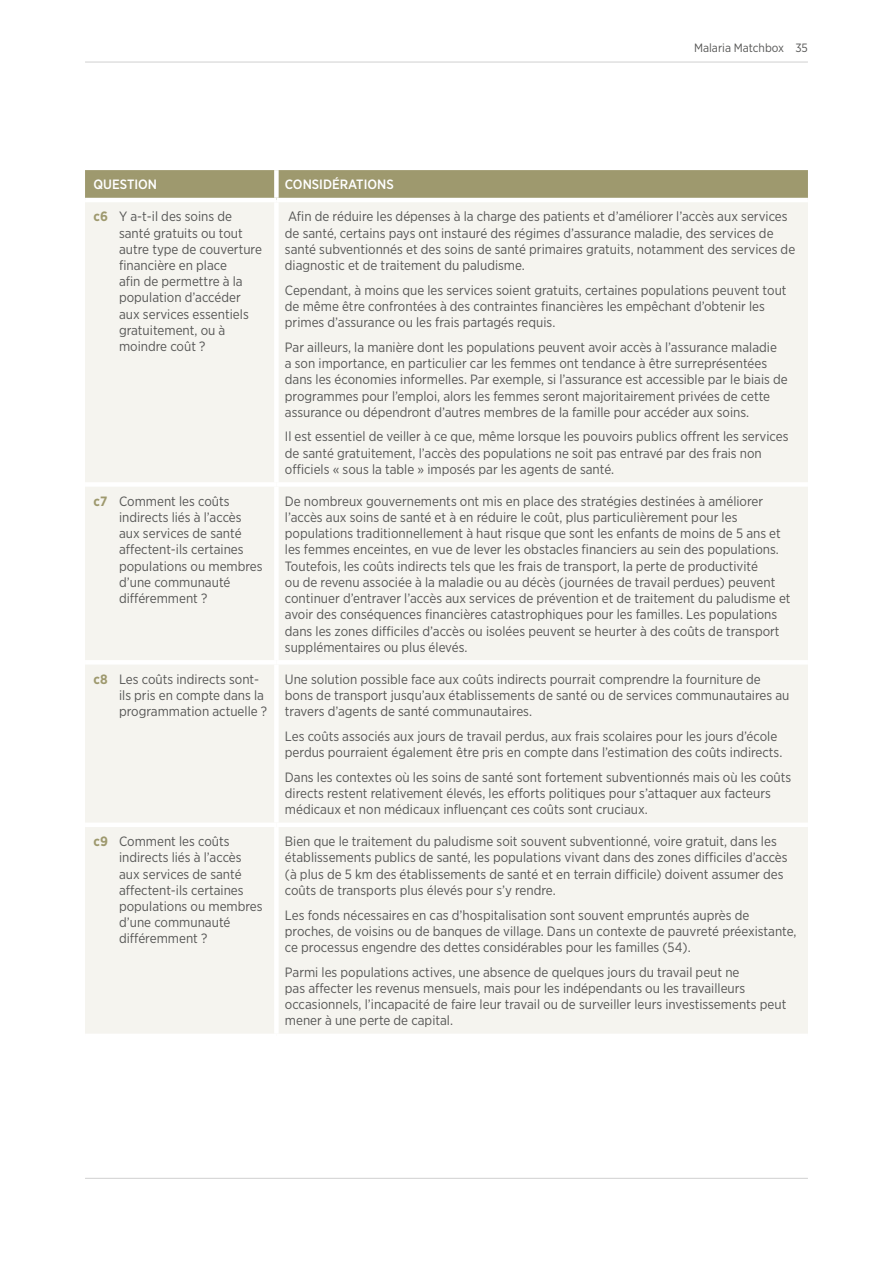
<style>
.page{position:relative;width:893px;height:1263px;background:#fff}
.page>*{position:absolute;margin:0;border:0;box-sizing:border-box;transform-origin:0 0}
.t1{font:13.5px/16.2px "Gotham Narrow";color:#575756}
.t2{font:500 13.5px "Gotham Narrow";color:#fff}
.t3{font:12px "Gotham Narrow";color:#575756}
.s1{font-weight:700;color:#9e996e}
</style>
<div class="page">
<hr style="left:85px;top:1178px;width:723px;height:1px;background:#d0d0d0">
<hr style="left:85px;top:62px;width:723px;height:1px;background:#d0d0d0">
<svg style="left:85px;top:170px;width:723px;height:28px;background:#9f9a6f"></svg>
<div style="left:85px;top:202px;width:723px;height:832px;background:#f5f4ef"></div>
<hr style="left:85px;top:660px;width:191px;height:4px;background:#fff">
<hr style="left:276px;top:660px;width:532px;height:4px;background:#fff">
<div style="left:85px;top:822px;width:191px;height:5px;background:#fff"></div>
<div style="left:276px;top:822px;width:532px;height:5px;background:#fff"></div>
<div style="left:274px;top:170px;width:5px;height:28px;background:#fff"></div>
<div style="left:274px;top:202px;width:5px;height:280px;background:#fff"></div>
<div style="left:274px;top:487px;width:5px;height:173px;background:#fff"></div>
<div style="left:274px;top:664px;width:5px;height:158px;background:#fff"></div>
<div style="left:274px;top:827px;width:5px;height:207px;background:#fff"></div>
<div style="left:85px;top:482px;width:191px;height:5px;background:#fff"></div>
<div style="left:276px;top:482px;width:532px;height:5px;background:#fff"></div>
<p class="t3" style="left:694px;top:40px;width:115px">Malaria Matchbox 35</p>
<p class="t2" style="left:94px;top:176px;width:65px">QUESTION</p>
<p class="t2" style="left:285px;top:176px;width:110px">CONSIDÉRATIONS</p>
<p class="t1" style="left:119px;top:208px;width:144px;text-indent:-26px"><span class="s1">c6</span> Y a-t-il des soins de santé gratuits ou tout autre type de couverture financière en place<br>afin de permettre à la population d’accéder aux services essentiels gratuitement, ou à moindre coût ?</p>
<p class="t1" style="left:285px;top:208px;width:512px">Afin de réduire les dépenses à la charge des patients et d’améliorer l’accès aux services de santé, certains pays ont instauré des régimes d’assurance maladie, des services de santé subventionnés et des soins de santé primaires gratuits, notamment des services de diagnostic et de traitement du paludisme.</p>
<p class="t1" style="left:285px;top:282px;width:503px">Cependant, à moins que les services soient gratuits, certaines populations peuvent tout de même être confrontées à des contraintes financières les empêchant d’obtenir les primes d’assurance ou les frais partagés requis.</p>
<p class="t1" style="left:285px;top:339px;width:504px">Par ailleurs, la manière dont les populations peuvent avoir accès à l’assurance maladie<br>a son importance, en particulier car les femmes ont tendance à être surreprésentées dans les économies informelles. Par exemple, si l’assurance est accessible par le biais de programmes pour l’emploi, alors les femmes seront majoritairement privées de cette assurance ou dépendront d’autres membres de la famille pour accéder aux soins.</p>
<p class="t1" style="left:285px;top:428px;width:505px">Il est essentiel de veiller à ce que, même lorsque les pouvoirs publics offrent les services de santé gratuitement, l’accès des populations ne soit pas entravé par des frais non officiels « sous la table » imposés par les agents de santé.</p>
<p class="t1" style="left:119px;top:493px;width:145px;text-indent:-26px"><span class="s1">c7</span> Comment les coûts indirects liés à l’accès aux services de santé affectent-ils certaines populations ou membres d’une communauté différemment ?</p>
<p class="t1" style="left:285px;top:493px;width:507px">De nombreux gouvernements ont mis en place des stratégies destinées à améliorer l’accès aux soins de santé et à en réduire le coût, plus particulièrement pour les populations traditionnellement à haut risque que sont les enfants de moins de 5 ans et les femmes enceintes, en vue de lever les obstacles financiers au sein des populations.<br>Toutefois, les coûts indirects tels que les frais de transport, la perte de productivité<br>ou de revenu associée à la maladie ou au décès (journées de travail perdues) peuvent continuer d’entraver l’accès aux services de prévention et de traitement du paludisme et avoir des conséquences financières catastrophiques pour les familles. Les populations dans les zones difficiles d’accès ou isolées peuvent se heurter à des coûts de transport supplémentaires ou plus élevés.</p>
<p class="t1" style="left:119px;top:671px;width:150px;text-indent:-26px"><span class="s1">c8</span> Les coûts indirects sont&shy;ils pris en compte dans la programmation actuelle ?</p>
<p class="t1" style="left:285px;top:671px;width:506px">Une solution possible face aux coûts indirects pourrait comprendre la fourniture de bons de transport jusqu’aux établissements de santé ou de services communautaires au travers d’agents de santé communautaires.</p>
<p class="t1" style="left:285px;top:728px;width:499px">Les coûts associés aux jours de travail perdus, aux frais scolaires pour les jours d’école perdus pourraient également être pris en compte dans l’estimation des coûts indirects.</p>
<p class="t1" style="left:285px;top:769px;width:508px">Dans les contextes où les soins de santé sont fortement subventionnés mais où les coûts directs restent relativement élevés, les efforts politiques pour s’attaquer aux facteurs médicaux et non médicaux influençant ces coûts sont cruciaux.</p>
<p class="t1" style="left:119px;top:833px;width:145px;text-indent:-26px"><span class="s1">c9</span> Comment les coûts indirects liés à l’accès aux services de santé affectent-ils certaines populations ou membres d’une communauté différemment ?</p>
<p class="t1" style="left:285px;top:833px;width:504px">Bien que le traitement du paludisme soit souvent subventionné, voire gratuit, dans les établissements publics de santé, les populations vivant dans des zones difficiles d’accès (à plus de 5 km des établissements de santé et en terrain difficile) doivent assumer des coûts de transports plus élevés pour s’y rendre.</p>
<p class="t1" style="left:285px;top:906px;width:513px">Les fonds nécessaires en cas d’hospitalisation sont souvent empruntés auprès de proches, de voisins ou de banques de village. Dans un contexte de pauvreté préexistante, ce processus engendre des dettes considérables pour les familles (54).</p>
<p class="t1" style="left:285px;top:963px;width:503px">Parmi les populations actives, une absence de quelques jours du travail peut ne<br>pas affecter les revenus mensuels, mais pour les indépendants ou les travailleurs occasionnels, l’incapacité de faire leur travail ou de surveiller leurs investissements peut mener à une perte de capital.</p>
</div>
